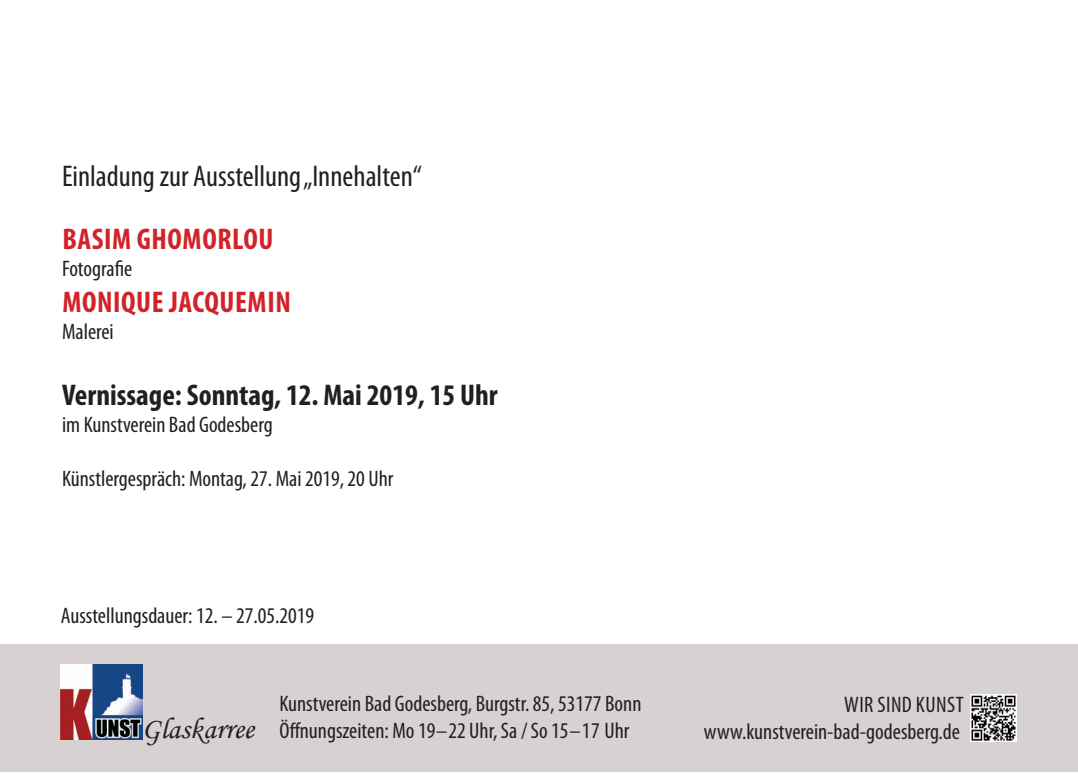
<style>
.page{position:relative;width:1078px;height:773px;background:#fff}
.page>*{position:absolute;margin:0;border:0;box-sizing:border-box;transform-origin:0 0}
.t1{font:condensed 30px "Myriad Pro";color:#231f20}
.t2{font:700 condensed 30px "Myriad Pro";color:#231f20}
.t3{font:700 condensed 30px "Myriad Pro";letter-spacing:.02em;color:#d1232a}
.t4{font:30px "Monotype Corsiva";color:#231f20}
.t5{font:condensed 22.5px/27px "Myriad Pro";color:#231f20;text-align:right}
</style>
<div class="page">
<div style="left:0;top:643px;width:1077px;height:128px;background:#d7d1d1"></div>
<img style="left:970px;top:694px;width:46px;height:47px">
<img style="left:61px;top:664px;width:81px;height:75px">
<h1 class="t1" style="left:62px;top:160px;width:361px">Einladung zur Ausstellung„Innehalten“</h1>
<h1 class="t3" style="left:62px;top:222px;width:212px">BASIM GHOMORLOU</h1>
<p class="t5" style="left:62px;top:255px;width:72px">Fotografie</p>
<h1 class="t3" style="left:62px;top:285px;width:230px">MONIQUE JACQUEMIN</h1>
<p class="t5" style="left:62px;top:318px;width:53px">Malerei</p>
<h1 class="t2" style="left:62px;top:378px;width:437px">Vernissage: Sonntag, 12. Mai 2019, 15 Uhr</h1>
<p class="t5" style="left:62px;top:411px;width:212px">im Kunstverein Bad Godesberg</p>
<p class="t5" style="left:62px;top:465px;width:333px">Künstlergespräch: Montag, 27. Mai 2019, 20 Uhr</p>
<p class="t5" style="left:61px;top:602px;width:255px">Ausstellungsdauer: 12. – 27.05.2019</p>
<h1 class="t4" style="left:142px;top:710px;width:114px">Glaskarree</h1>
<p class="t5" style="left:279px;top:690px;width:363px;text-align:left">Kunstverein Bad Godesberg, Burgstr. 85, 53177 Bonn<br>Öffnungszeiten: Mo 19–22 Uhr, Sa / So 15–17 Uhr</p>
<p class="t5" style="left:703px;top:691px;width:261px">WIR SIND KUNST www.kunstverein-bad-godesberg.de</p>
</div>
